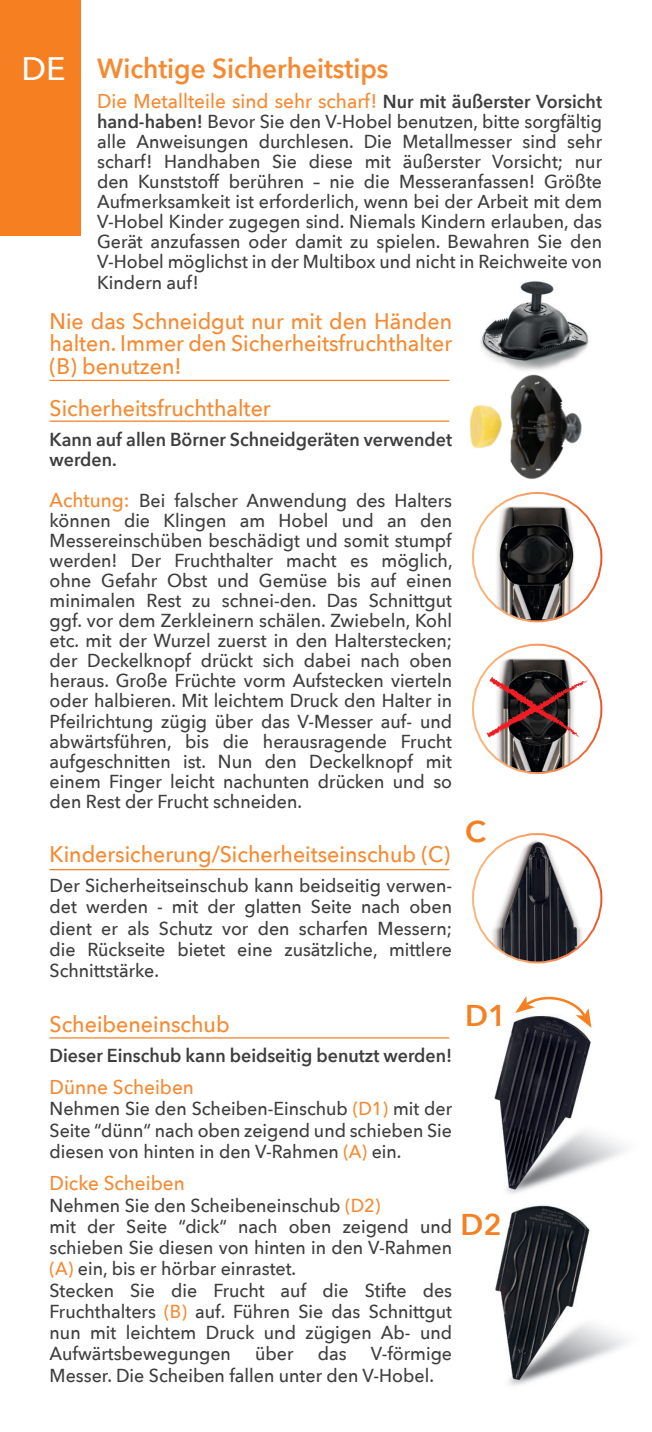
<style>
.page{position:relative;width:652px;height:1432px;background:#fff}
.page>*{position:absolute;margin:0;border:0;box-sizing:border-box;transform-origin:0 0}
.t1{font:500 32.5px "Avenir Next";color:#fff}
.t2{font:600 30px "Avenir Next";color:#f57f21}
.t3{font:600 27.5px "Avenir Next";color:#f58a32;scale:.95 1}
.t4{font:500 22.5px/22.5px "Avenir Next";color:#f58a32;text-align:justify;scale:.95 1}
.t5{font:500 20px "Avenir Next";color:#f58a32;scale:.95 1}
.t6{font:500 18.75px/20px "Avenir Next";color:#3e3e3f;text-align:justify;scale:.95 1}
.t7{font:600 18.75px "Avenir Next";color:#3e3e3f;scale:.95 1}
.s1{font-weight:600;font-size:18.75px;color:#3e3e3f}
.s2{font-weight:600}
.s3{font-size:20px;color:#f58a32}
.s4{color:#f58a32}
</style>
<div class="page">
<img style="left:480px;top:281px;width:109px;height:81px">
<hr style="left:50px;top:380px;width:399px;height:1px;background:#f57f21">
<hr style="left:50px;top:420px;width:399px;height:2px;background:#f57f21">
<hr style="left:50px;top:869px;width:399px;height:1px;background:#f57f21">
<hr style="left:50px;top:1037px;width:399px;height:1px;background:#f57f21">
<img style="left:473px;top:516px;width:128px;height:105px">
<img style="left:487px;top:516px;width:97px;height:81px">
<img style="left:473px;top:651px;width:128px;height:122px">
<img style="left:495px;top:659px;width:88px;height:96px">
<svg style="left:487px;top:677px;width:102px;height:60px"></svg>
<img style="left:473px;top:834px;width:128px;height:128px;border-radius:64px">
<div style="left:0;top:0;width:80px;height:235px;background:#f57f21"></div>
<img style="left:427px;top:362px;width:161px;height:154px">
<img style="left:495px;top:1205px;width:132px;height:181px">
<img style="left:494px;top:1021px;width:131px;height:173px">
<svg style="left:515px;top:996px;width:76px;height:31px"></svg>
<p class="t3" style="left:97px;top:45px;width:308px">Wichtige Sicherheitstips</p>
<p class="t5" style="left:97px;top:84px;width:533px">Die Metallteile sind sehr scharf! <span class="s1">Nur mit äußerster Vorsicht</span></p>
<p class="t6" style="left:97px;top:110px;width:533px"><span class="s2">hand-haben!</span> Bevor Sie den V-Hobel benutzen, bitte sorgfältig alle Anweisungen durchlesen. Die Metallmesser sind sehr scharf! Handhaben Sie diese mit äußerster Vorsicht; nur den Kunststoff berühren – nie die Messeranfassen! Größte Aufmerksamkeit ist erforderlich, wenn bei der Arbeit mit dem V-Hobel Kinder zugegen sind. Niemals Kindern erlauben, das Gerät anzufassen oder damit zu spielen. Bewahren Sie den V-Hobel möglichst in der Multibox und nicht in Reichweite von Kindern auf!</p>
<p class="t4" style="left:50px;top:309px;width:425px">Nie das Schneidgut nur mit den Händen halten. Immer den Sicherheitsfruchthalter (B) benutzen!</p>
<p class="t4" style="left:50px;top:396px;width:234px">Sicherheitsfruchthalter</p>
<p class="t7" style="left:50px;top:423px;width:425px">Kann auf allen Börner Schneidgeräten verwendet</p>
<p class="t7" style="left:50px;top:443px;width:72px">werden.</p>
<p class="t6" style="left:50px;top:490px;width:426px"><span class="s3">Achtung:</span> Bei falscher Anwendung des Halters können die Klingen am Hobel und an den Messereinschüben beschädigt und somit stumpf werden! Der Fruchthalter macht es möglich, ohne Gefahr Obst und Gemüse bis auf einen minimalen Rest zu schnei-den. Das Schnittgut ggf. vor dem Zerkleinern schälen. Zwiebeln, Kohl etc. mit der Wurzel zuerst in den Halterstecken; der Deckelknopf drückt sich dabei nach oben heraus. Große Früchte vorm Aufstecken vierteln oder halbieren. Mit leichtem Druck den Halter in Pfeilrichtung zügig über das V-Messer auf- und abwärtsführen, bis die herausragende Frucht aufgeschnitten ist. Nun den Deckelknopf mit einem Finger leicht nachunten drücken und so den Rest der Frucht schneiden.</p>
<p class="t4" style="left:50px;top:842px;width:423px">Kindersicherung/Sicherheitseinschub (C)</p>
<p class="t6" style="left:50px;top:874px;width:425px;line-height:21.2px">Der Sicherheitseinschub kann beidseitig verwen&shy;det werden - mit der glatten Seite nach oben dient er als Schutz vor den scharfen Messern; die Rückseite bietet eine zusätzliche, mittlere Schnittstärke.</p>
<p class="t4" style="left:50px;top:1011px;width:191px">Scheibeneinschub</p>
<p class="t7" style="left:50px;top:1039px;width:425px">Dieser Einschub kann beidseitig benutzt werden!</p>
<p class="t5" style="left:50px;top:1070px;width:153px">Dünne Scheiben</p>
<p class="t6" style="left:50px;top:1097px;width:425px;line-height:21.2px">Nehmen Sie den Scheiben-Einschub <span class="s4">(D1)</span> mit der Seite “dünn“ nach oben zeigend und schieben Sie diesen von hinten in den V-Rahmen <span class="s4">(A)</span> ein.</p>
<p class="t5" style="left:50px;top:1166px;width:144px">Dicke Scheiben</p>
<p class="t6" style="left:50px;top:1194px;width:350px">Nehmen Sie den Scheibeneinschub <span class="s4">(D2)</span></p>
<p class="t6" style="left:50px;top:1215px;width:425px;line-height:21.2px">mit der Seite “dick“ nach oben zeigend und schieben Sie diesen von hinten in den V-Rahmen <span class="s4">(A)</span> ein, bis er hörbar einrastet.</p>
<p class="t6" style="left:50px;top:1278px;width:425px;line-height:21.2px">Stecken Sie die Frucht auf die Stifte des Fruchthalters <span class="s4">(B)</span> auf. Führen Sie das Schnittgut nun mit leichtem Druck und zügigen Ab- und Aufwärtsbewegungen</p>
<p class="t1" style="left:22px;top:41px;width:46px">DE</p>
<p class="t2" style="left:465px;top:806px;width:22px">C</p>
<p class="t2" style="left:465px;top:989px;width:43px">D1</p>
<p class="t2" style="left:461px;top:1198px;width:43px">D2</p>
<p class="t6" style="left:50px;top:1342px;width:425px;line-height:21.2px;text-indent:321px">V-förmige<br>Messer. Die Scheiben fallen unter den V-Hobel.</p>
<p class="t6" style="left:255px;top:1343px;width:42px">über</p>
<p class="t6" style="left:318px;top:1343px;width:32px">das</p>
</div>
